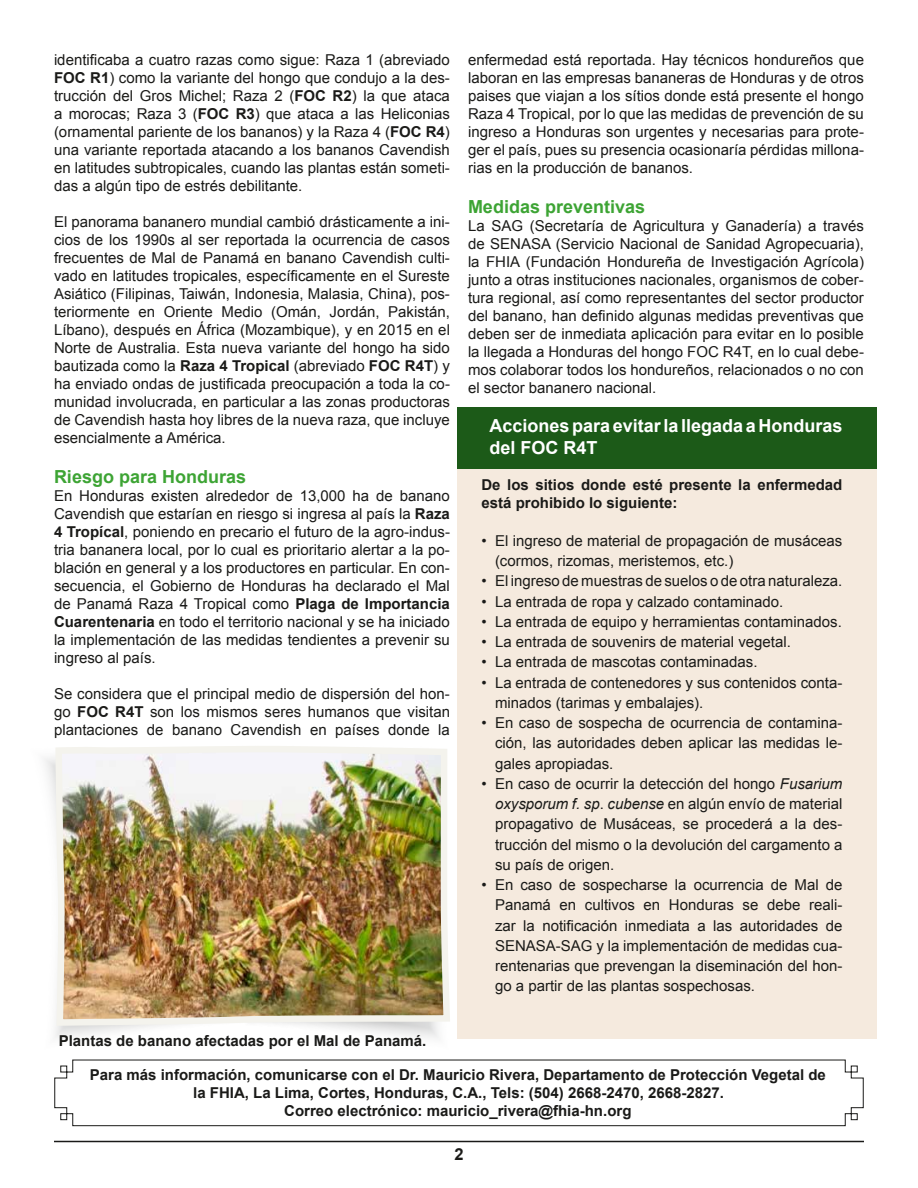
<style>
.page{position:relative;width:918px;height:1188px;background:#fff}
.page>*{position:absolute;margin:0;border:0;box-sizing:border-box;transform-origin:0 0}
.t1{font:700 18px/21.6px "Arial";color:#fff}
.t2{font:700 18px "Arial";color:#3da434}
.t3{font:700 16.5px "Arial";color:#1a1a18}
.t4{font:15px/18px "Arial";color:#1a1a18;text-align:justify}
.t5{font:700 15px/18px "Arial";color:#1a1a18}
.s1{font-weight:700}
.s2{font-style:italic}
</style>
<div class="page">
<hr style="left:54px;top:1141px;width:810px;height:1px;background:#1a1a18">
<div style="left:458px;top:416px;width:419px;height:623px;background:#f5eade"></div>
<div style="left:458px;top:407px;width:419px;height:62px;background:#1c5a18"></div>
<svg style="left:54px;top:1059px;width:810px;height:67px"></svg>
<svg style="left:44px;top:757px;width:86px;height:281px"></svg>
<svg style="left:349px;top:1029px;width:90px;height:10px"></svg>
<img style="left:52px;top:746px;width:398px;height:283px">
<p class="t4" style="left:54px;top:51px;width:397px">identificaba a cuatro razas como sigue: Raza 1 (abreviado <span class="s1">FOC R1</span>) como la variante del hongo que condujo a la des&shy;trucción del Gros Michel; Raza 2 (<span class="s1">FOC R2</span>) la que ataca a morocas; Raza 3 (<span class="s1">FOC R3</span>) que ataca a las Heliconias (ornamental pariente de los bananos) y la Raza 4 (<span class="s1">FOC R4</span>) una variante reportada atacando a los bananos Cavendish en latitudes subtropicales, cuando las plantas están someti&shy;das a algún tipo de estrés debilitante.</p>
<p class="t4" style="left:54px;top:213px;width:398px">El panorama bananero mundial cambió drásticamente a ini&shy;cios de los 1990s al ser reportada la ocurrencia de casos frecuentes de Mal de Panamá en banano Cavendish culti&shy;vado en latitudes tropicales, específicamente en el Sureste Asiático (Filipinas, Taiwán, Indonesia, Malasia, China), pos&shy;teriormente en Oriente Medio (Omán, Jordán, Pakistán, Líbano), después en África (Mozambique), y en 2015 en el Norte de Australia. Esta nueva variante del hongo ha sido bautizada como la <span class="s1">Raza 4 Tropical</span> (abreviado <span class="s1">FOC R4T</span>) y ha enviado ondas de justificada preocupación a toda la co&shy;munidad involucrada, en particular a las zonas productoras de Cavendish hasta hoy libres de la nueva raza, que incluye esencialmente a América.</p>
<p class="t2" style="left:54px;top:464px;width:194px">Riesgo para Honduras</p>
<p class="t4" style="left:54px;top:486px;width:397px">En Honduras existen alrededor de 13,000 ha de banano Cavendish que estarían en riesgo si ingresa al país la <span class="s1">Raza 4 Tropícal</span>, poniendo en precario el futuro de la agro-indus&shy;tria bananera local, por lo cual es prioritario alertar a la po&shy;blación en general y a los productores en particular. En con&shy;secuencia, el Gobierno de Honduras ha declarado el Mal de Panamá Raza 4 Tropical como <span class="s1">Plaga de Importancia Cuarentenaria</span> en todo el territorio nacional y se ha iniciado la implementación de las medidas tendientes a prevenir su ingreso al país.</p>
<p class="t4" style="left:54px;top:684px;width:398px">Se considera que el principal medio de dispersión del hon&shy;go <span class="s1">FOC R4T</span> son los mismos seres humanos que visitan plantaciones de banano Cavendish en países donde la</p>
<p class="t5" style="left:59px;top:1032px;width:369px">Plantas de banano afectadas por el Mal de Panamá.</p>
<p class="t4" style="left:468px;top:51px;width:397px">enfermedad está reportada. Hay técnicos hondureños que laboran en las empresas bananeras de Honduras y de otros paises que viajan a los sítios donde está presente el hongo Raza 4 Tropical, por lo que las medidas de prevención de su ingreso a Honduras son urgentes y necesarias para prote&shy;ger el país, pues su presencia ocasionaría pérdidas millona&shy;rias en la producción de bananos.</p>
<p class="t2" style="left:468px;top:194px;width:179px">Medidas preventivas</p>
<p class="t4" style="left:468px;top:216px;width:398px">La SAG (Secretaría de Agricultura y Ganadería) a través de SENASA (Servicio Nacional de Sanidad Agropecuaria), la FHIA (Fundación Hondureña de Investigación Agrícola) junto a otras instituciones nacionales, organismos de cober&shy;tura regional, así como representantes del sector productor del banano, han definido algunas medidas preventivas que deben ser de inmediata aplicación para evitar en lo posible la llegada a Honduras del hongo FOC R4T, en lo cual debe&shy;mos colaborar todos los hondureños, relacionados o no con el sector bananero nacional.</p>
<p class="t1" style="left:490px;top:416px;width:354px">Acciones para evitar la llegada a Honduras del FOC R4T</p>
<p class="t5" style="left:482px;top:476px;width:362px">De los sitios donde esté presente la enfermedad está prohibido lo siguiente:</p>
<p class="t4" style="left:495px;top:531px;width:349px;line-height:20.2px;text-indent:-14px">• El ingreso de material de propagación de musáceas (cormos, rizomas, meristemos, etc.)</p>
<p class="t4" style="left:482px;top:572px;width:362px">• El ingreso de muestras de suelos o de otra naturaleza.</p>
<p class="t4" style="left:482px;top:593px;width:303px">• La entrada de ropa y calzado contaminado.</p>
<p class="t4" style="left:482px;top:613px;width:362px">• La entrada de equipo y herramientas contaminados.</p>
<p class="t4" style="left:482px;top:633px;width:311px">• La entrada de souvenirs de material vegetal.</p>
<p class="t4" style="left:482px;top:653px;width:278px">• La entrada de mascotas contaminadas.</p>
<p class="t4" style="left:495px;top:672px;width:349px;line-height:20.2px;text-indent:-14px">• La entrada de contenedores y sus contenidos conta&shy;minados (tarimas y embalajes).</p>
<p class="t4" style="left:495px;top:713px;width:349px;line-height:20.2px;text-indent:-14px">• En caso de sospecha de ocurrencia de contamina&shy;ción, las autoridades deben aplicar las medidas le&shy;gales apropiadas.</p>
<p class="t4" style="left:495px;top:774px;width:349px;line-height:20.2px;text-indent:-14px">• En caso de ocurrir la detección del hongo <span class="s2">Fusarium oxysporum f. sp</span>. <span class="s2">cubense</span> en algún envío de material propagativo de Musáceas, se procederá a la des&shy;trucción del mismo o la devolución del cargamento a su país de origen.</p>
<p class="t4" style="left:495px;top:875px;width:349px;line-height:20.2px;text-indent:-14px">• En caso de sospecharse la ocurrencia de Mal de Panamá en cultivos en Honduras se debe reali&shy;zar la notificación inmediata a las autoridades de SENASA-SAG y la implementación de medidas cua&shy;rentenarias que prevengan la diseminación del hon&shy;go a partir de las plantas sospechosas.</p>
<p class="t5" style="left:90px;top:1067px;width:738px;text-align:center">Para más información, comunicarse con el Dr. Mauricio Rivera, Departamento de Protección Vegetal de la FHIA, La Lima, Cortes, Honduras, C.A., Tels: (504) 2668-2470, 2668-2827.<br>Correo electrónico: mauricio_rivera@fhia-hn.org</p>
<p class="t3" style="left:454px;top:1143px;width:11px">2</p>
</div>
